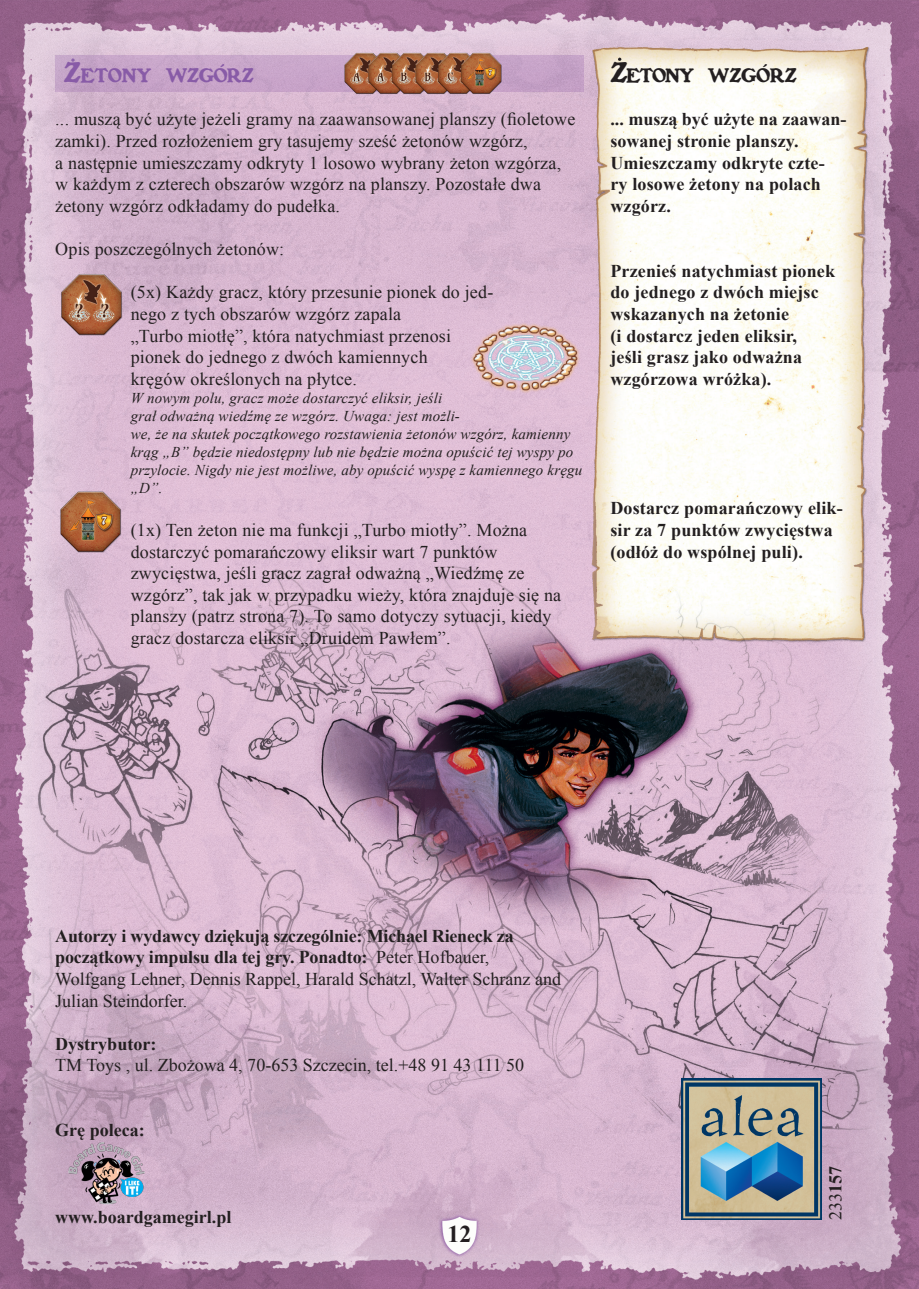
<style>
.page{position:relative;width:919px;height:1289px;background:#fff}
.page>*{position:absolute;margin:0;border:0;box-sizing:border-box;transform-origin:0 0}
.t1{font:700 24px "Times New Roman";color:#231f20}
.t2{font:18.9px "Benjamin Franklin";color:#8d64ab}
.t3{font:18.9px "Benjamin Franklin";letter-spacing:.015em;color:#231f20}
.t4{font:18px/21.6px "Times New Roman";letter-spacing:.01em;color:#231f20}
.t5{font:700 18px/21.6px "Times New Roman";letter-spacing:.01em;color:#231f20}
.t6{font:italic 15px/18px "Times New Roman";letter-spacing:.01em;color:#231f20}
.s1{font-size:27px}
.s2{font-weight:700}
</style>
<div class="page">
<img style="left:0;top:0;width:918px;height:1288px">
<div style="left:438px;top:1213px;width:42px;height:44px;background:#743a97;opacity:.75"></div>
<img style="left:439px;top:1214px;width:41px;height:42px">
<img style="left:590px;top:42px;width:280px;height:520px">
<div style="left:55px;top:55px;width:529px;height:36px;background:#c6a4c8"></div>
<img style="left:341px;top:49px;width:164px;height:49px">
<img style="left:55px;top:272px;width:70px;height:64px">
<img style="left:55px;top:489px;width:70px;height:64px">
<img style="left:30px;top:562px;width:863px;height:646px">
<img style="left:681px;top:1078px;width:140px;height:141px">
<img style="left:470px;top:322px;width:110px;height:72px">
<img style="left:64px;top:1138px;width:86px;height:70px">
<svg style="left:71px;top:58px;width:4px;height:4px"></svg>
<p class="t2" style="left:64px;top:63px;width:189px"><span class="s1">Z</span>ETONY WZGÓRZ</p>
<p class="t4" style="left:55px;top:108px;width:521px">... muszą być użyte jeżeli gramy na zaawansowanej planszy (fioletowe zamki). Przed rozłożeniem gry tasujemy sześć żetonów wzgórz,<br>a następnie umieszczamy odkryty 1 losowo wybrany żeton wzgórza, w każdym z czterech obszarów wzgórz na planszy. Pozostałe dwa żetony wzgórz odkładamy do pudełka.</p>
<p class="t4" style="left:55px;top:238px;width:230px">Opis poszczególnych żetonów:</p>
<p class="t4" style="left:131px;top:281px;width:364px">(5x) Każdy gracz, który przesunie pionek do jed&shy;nego z tych obszarów wzgórz zapala<br>„Turbo miotłę”, która natychmiast przenosi pionek do jednego z dwóch kamiennych<br>kręgów określonych na płytce.</p>
<p class="t6" style="left:131px;top:388px;width:453px">W nowym polu, gracz może dostarczyć eliksir, jeśli<br>grał odważną wiedźmę ze wzgórz. Uwaga: jest możli-<br>we, że na skutek początkowego rozstawienia żetonów wzgórz, kamienny krąg „B” będzie niedostępny lub nie będzie można opuścić tej wyspy po przylocie. Nigdy nie jest możliwe, aby opuścić wyspę z kamiennego kręgu „D”.</p>
<p class="t4" style="left:131px;top:519px;width:432px">(1x) Ten żeton nie ma funkcji „Turbo miotły”. Można dostarczyć pomarańczowy eliksir wart 7 punktów zwycięstwa, jeśli gracz zagrał odważną „Wiedźmę ze wzgórz”, tak jak w przypadku wieży, która znajduje się na planszy (patrz strona 7). To samo dotyczy sytuacji, kiedy gracz dostarcza eliksir „Druidem Pawłem”.</p>
<p class="t3" style="left:610px;top:63px;width:186px"><span class="s1">Z</span>ETONY WZGÓRZ</p>
<p class="t5" style="left:610px;top:108px;width:237px">... muszą być użyte na zaawan&shy;sowanej stronie planszy.<br>Umieszczamy odkryte czte-<br>ry losowe żetony na polach wzgórz.</p>
<p class="t5" style="left:610px;top:259px;width:226px">Przenieś natychmiast pionek do jednego z dwóch miejsc wskazanych na żetonie<br>(i dostarcz jeden eliksir,<br>jeśli grasz jako odważna wzgórzowa wróżka).</p>
<p class="t5" style="left:610px;top:497px;width:234px">Dostarcz pomarańczowy elik&shy;sir za 7 punktów zwycięstwa (odłóż do wspólnej puli).</p>
<p class="t4" style="left:55px;top:924px;width:507px"><span class="s2">Autorzy i wydawcy dziękują szczególnie: Michael Rieneck za początkowy impulsu dla tej gry. Ponadto:</span> Peter Hofbauer, Wolfgang Lehner, Dennis Rappel, Harald Schatzl, Walter Schranz and Julian Steindorfer.</p>
<p class="t5" style="left:55px;top:1032px;width:102px">Dystrybutor:</p>
<p class="t4" style="left:55px;top:1054px;width:470px">TM Toys , ul. Zbożowa 4, 70-653 Szczecin, tel.+48 91 43 111 50</p>
<p class="t5" style="left:55px;top:1118px;width:91px">Grę poleca:</p>
<p class="t5" style="left:55px;top:1205px;width:178px">www.boardgamegirl.pl</p>
<h1 class="t1" style="left:447px;top:1216px;width:25px">12</h1>
<p class="t4" style="left:824px;top:1219px;width:56px;rotate:-90deg">233<span class="s2">157</span></p>
</div>
